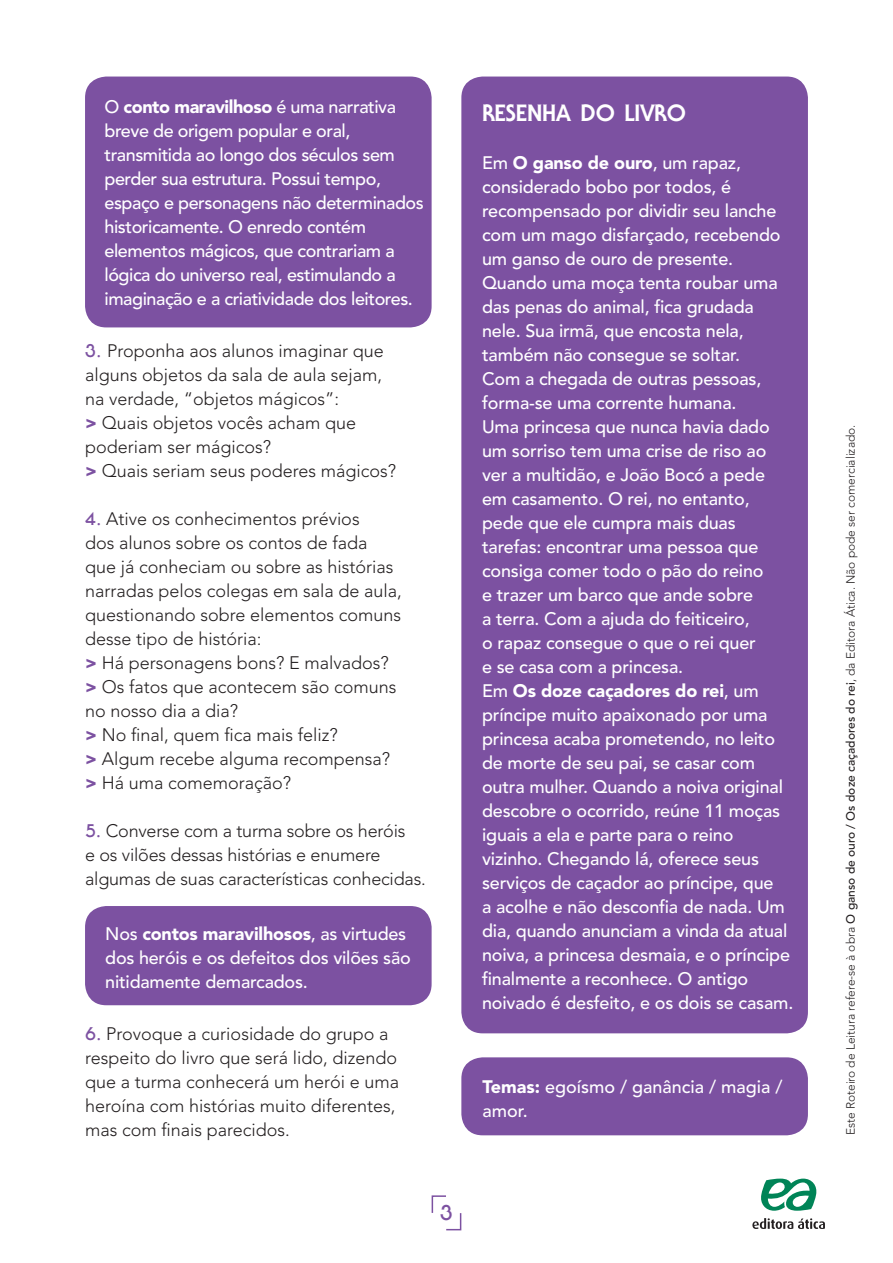
<style>
.page{position:relative;width:893px;height:1263px;background:#fff}
.page>*{position:absolute;margin:0;border:0;box-sizing:border-box;transform-origin:0 0}
.t1{font:800 23.1px "Serif Gothic";letter-spacing:-.015em;color:#fff}
.t2{font:700 21px "Serif Gothic";color:#7c51a1}
.t3{font:500 18px/24px "Avenir";letter-spacing:-.01em;color:#fff}
.t4{font:300 18px/24px "Avenir";color:#231f20}
.t5{font:300 12px "Avenir";color:#231f20}
.s1{font-weight:900}
.s2{font-family:"Serif Gothic";font-weight:700;color:#7c51a1}
.s3{font-weight:900;color:#7c51a1}
.s4{font-weight:500}
</style>
<div class="page">
<svg style="left:431px;top:1195px;width:31px;height:36px"></svg>
<div style="left:85px;top:77px;width:347px;height:250px;background:#7c51a1;border-radius:21px"></div>
<div style="left:85px;top:906px;width:347px;height:99px;background:#7c51a1;border-radius:21px"></div>
<div style="left:461px;top:77px;width:347px;height:956px;background:#7c51a1;border-radius:21px"></div>
<div style="left:461px;top:1057px;width:347px;height:78px;background:#7c51a1;border-radius:21px"></div>
<svg style="left:761px;top:1178px;width:56px;height:33px"></svg>
<svg style="left:752px;top:1218px;width:73px;height:11px"></svg>
<p class="t3" style="left:105px;top:95px;width:321px">O <span class="s1">conto maravilhoso</span> é uma narrativa breve de origem popular e oral, transmitida ao longo dos séculos sem perder sua estrutura. Possui tempo, espaço e personagens não determinados historicamente. O enredo contém elementos mágicos, que contrariam a lógica do universo real, estimulando a imaginação e a criatividade dos leitores.</p>
<p class="t4" style="left:85px;top:339px;width:300px;text-align:justify"><span class="s2">3.</span> Proponha aos alunos imaginar que alguns objetos da sala de aula sejam, na verdade, “objetos mágicos”:</p>
<p class="t4" style="left:85px;top:411px;width:273px"><span class="s3">&gt;</span> Quais objetos vocês acham que poderiam ser mágicos?</p>
<p class="t4" style="left:85px;top:459px;width:313px"><span class="s3">&gt;</span> Quais seriam seus poderes mágicos?</p>
<p class="t4" style="left:85px;top:507px;width:318px"><span class="s2">4.</span> Ative os conhecimentos prévios<br>dos alunos sobre os contos de fada que já conheciam ou sobre as histórias narradas pelos colegas em sala de aula, questionando sobre elementos comuns desse tipo de história:</p>
<p class="t4" style="left:85px;top:651px;width:305px"><span class="s3">&gt;</span> Há personagens bons? E malvados?</p>
<p class="t4" style="left:85px;top:675px;width:313px"><span class="s3">&gt;</span> Os fatos que acontecem são comuns no nosso dia a dia?</p>
<p class="t4" style="left:85px;top:723px;width:254px"><span class="s3">&gt;</span> No final, quem fica mais feliz?</p>
<p class="t4" style="left:85px;top:747px;width:307px"><span class="s3">&gt;</span> Algum recebe alguma recompensa? <span class="s3">&gt;</span> Há uma comemoração?</p>
<p class="t4" style="left:85px;top:819px;width:342px"><span class="s2">5.</span> Converse com a turma sobre os heróis<br>e os vilões dessas histórias e enumere algumas de suas características conhecidas.</p>
<p class="t3" style="left:105px;top:922px;width:307px">Nos <span class="s1">contos maravilhosos</span>, as virtudes dos heróis e os defeitos dos vilões são nitidamente demarcados.</p>
<p class="t4" style="left:85px;top:1022px;width:316px"><span class="s2">6.</span> Provoque a curiosidade do grupo a respeito do livro que será lido, dizendo que a turma conhecerá um herói e uma heroína com histórias muito diferentes, mas com finais parecidos.</p>
<p class="t2" style="left:440px;top:1201px;width:14px">3</p>
<p class="t1" style="left:482px;top:99px;width:205px">RESENHA DO LIVRO</p>
<p class="t3" style="left:482px;top:152px;width:300px">Em <span class="s1">O ganso de ouro</span>, um rapaz, considerado bobo por todos, é recompensado por dividir seu lanche com um mago disfarçado, recebendo um ganso de ouro de presente.<br>Quando uma moça tenta roubar uma das penas do animal, fica grudada nele. Sua irmã, que encosta nela, também não consegue se soltar.<br>Com a chegada de outras pessoas, forma-se uma corrente humana.<br>Uma princesa que nunca havia dado um sorriso tem uma crise de riso ao ver a multidão, e João Bocó a pede em casamento. O rei, no entanto, pede que ele cumpra mais duas tarefas: encontrar uma pessoa que consiga comer todo o pão do reino<br>e trazer um barco que ande sobre<br>a terra. Com a ajuda do feiticeiro,<br>o rapaz consegue o que o rei quer<br>e se casa com a princesa.</p>
<p class="t3" style="left:482px;top:679px;width:313px">Em <span class="s1">Os doze caçadores do rei</span>, um príncipe muito apaixonado por uma princesa acaba prometendo, no leito de morte de seu pai, se casar com outra mulher. Quando a noiva original descobre o ocorrido, reúne 11 moças iguais a ela e parte para o reino vizinho. Chegando lá, oferece seus serviços de caçador ao príncipe, que<br>a acolhe e não desconfia de nada. Um dia, quando anunciam a vinda da atual noiva, a princesa desmaia, e o príncipe finalmente a reconhece. O antigo noivado é desfeito, e os dois se casam.</p>
<p class="t3" style="left:482px;top:1075px;width:302px"><span class="s1">Temas:</span> egoísmo / ganância / magia / amor.</p>
<p class="t5" style="left:843px;top:1135px;width:712px;rotate:-90deg">Este Roteiro de Leitura refere-se à obra <span class="s4">O ganso de ouro / Os doze caçadores do rei</span>, da Editora Ática. Não pode ser comercializado.</p>
</div>
